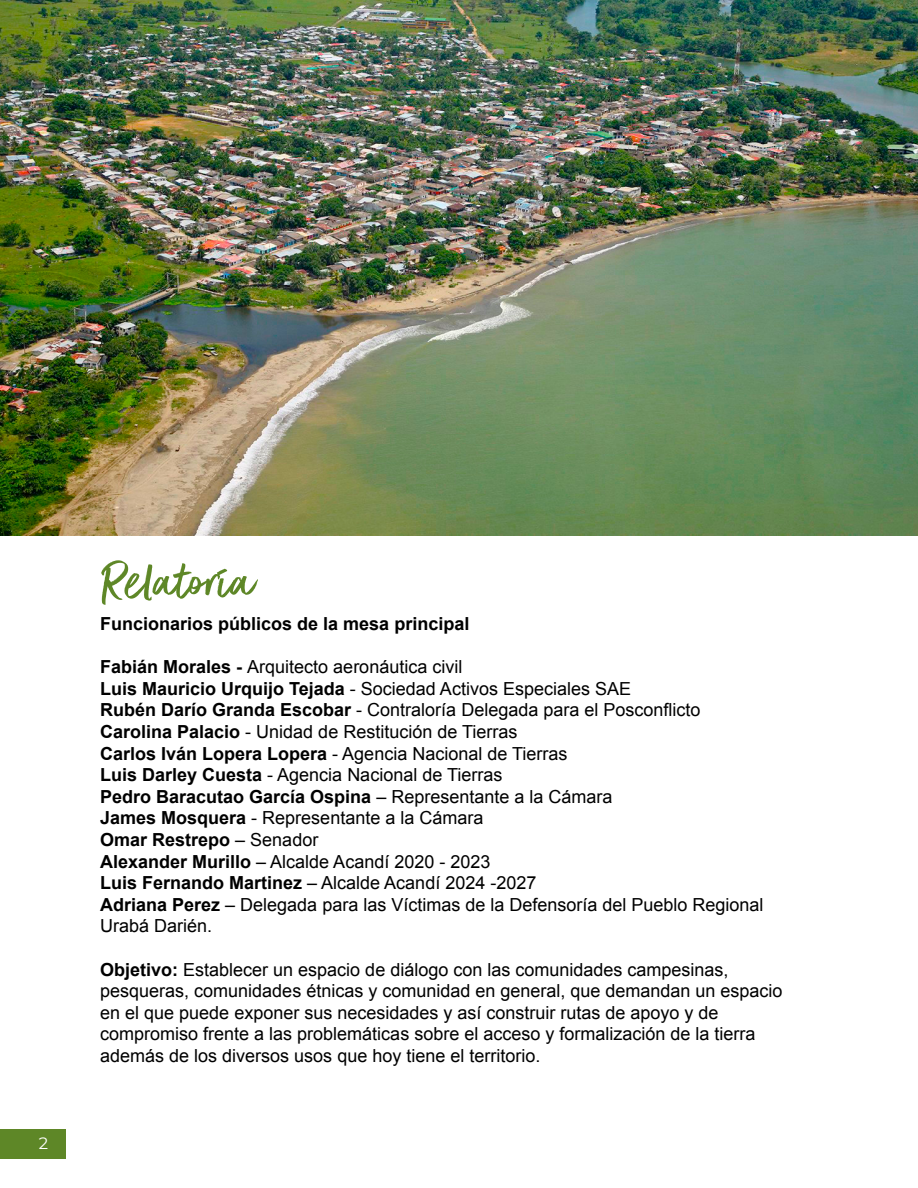
<style>
.page{position:relative;width:918px;height:1188px;background:#fff}
.page>*{position:absolute;margin:0;border:0;box-sizing:border-box;transform-origin:0 0}
.t1{font:61.5px "Better Times";color:#5e8727}
.t2{font:18px/21.6px "Arial";color:#000}
.t3{font:700 18px "Arial";color:#000}
.t4{font:16.5px "Montserrat";color:#fff}
.s1{font-weight:700}
</style>
<div class="page">
<div style="left:0;top:1129px;width:66px;height:30px;background:#5e8727"></div>
<img style="left:0;top:0;width:918px;height:536px">
<p class="t4" style="left:39px;top:1132px;width:11px">2</p>
<h1 class="t1" style="left:100px;top:548px;width:157px">Relatoría</h1>
<p class="t3" style="left:100px;top:612px;width:371px">Funcionarios públicos de la mesa principal</p>
<p class="t2" style="left:100px;top:656px;width:665px"><span class="s1">Fabián Morales -</span> Arquitecto aeronáutica civil<br><span class="s1">Luis Mauricio Urquijo Tejada</span> - Sociedad Activos Especiales SAE<br><span class="s1">Rubén Darío Granda Escobar</span> - Contraloría Delegada para el Posconflicto <span class="s1">Carolina Palacio</span> - Unidad de Restitución de Tierras<br><span class="s1">Carlos Iván Lopera Lopera</span> - Agencia Nacional de Tierras<br><span class="s1">Luis Darley Cuesta</span> - Agencia Nacional de Tierras<br><span class="s1">Pedro Baracutao García Ospina</span> – Representante a la Cámara<br><span class="s1">James Mosquera</span> - Representante a la Cámara<br><span class="s1">Omar Restrepo</span> – Senador<br><span class="s1">Alexander Murillo</span> – Alcalde Acandí 2020 - 2023<br><span class="s1">Luis Fernando Martinez</span> – Alcalde Acandí 2024 -2027<br><span class="s1">Adriana Perez</span> – Delegada para las Víctimas de la Defensoría del Pueblo Regional Urabá Darién.</p>
<p class="t2" style="left:100px;top:959px;width:684px"><span class="s1">Objetivo:</span> Establecer un espacio de diálogo con las comunidades campesinas, pesqueras, comunidades étnicas y comunidad en general, que demandan un espacio en el que puede exponer sus necesidades y así construir rutas de apoyo y de compromiso frente a las problemáticas sobre el acceso y formalización de la tierra además de los diversos usos que hoy tiene el territorio.</p>
</div>
